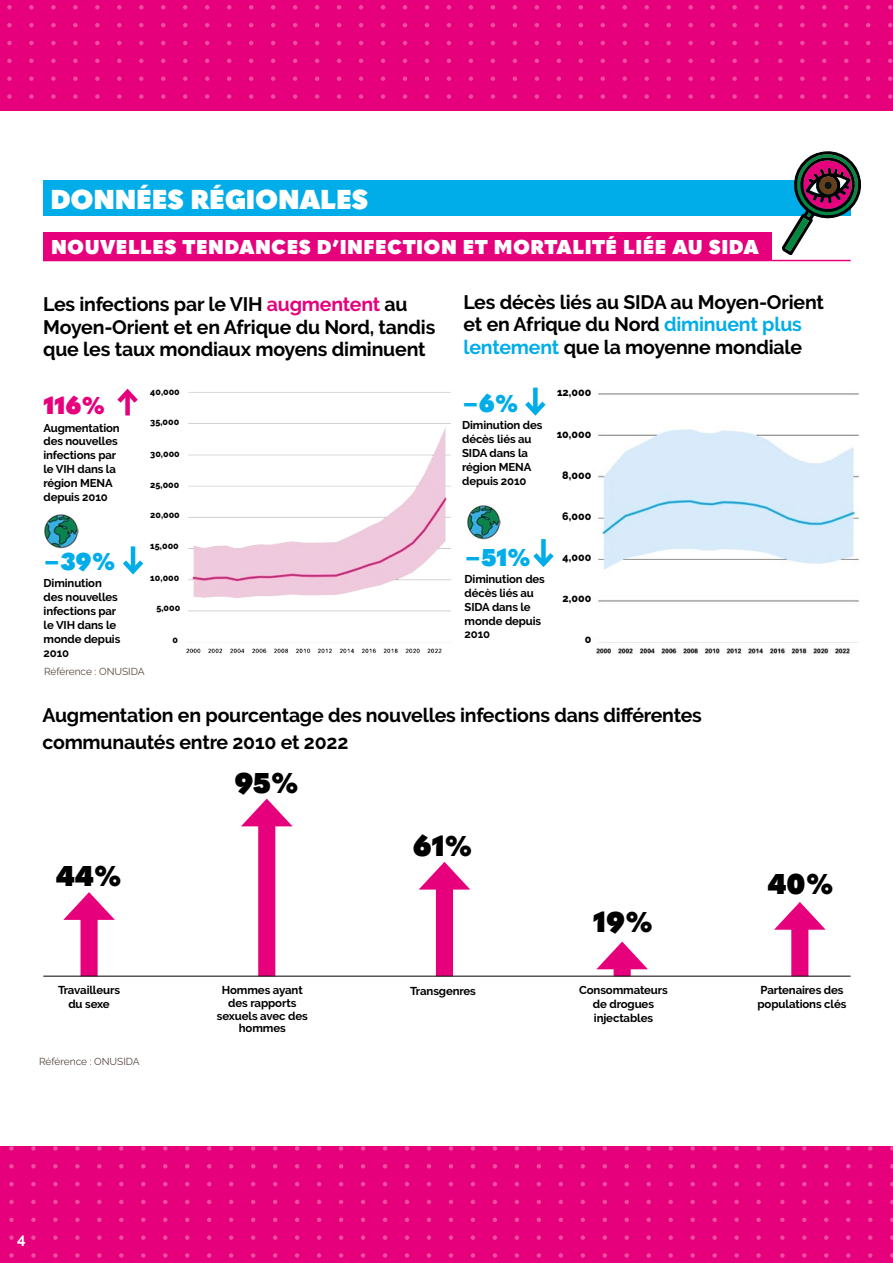
<style>
.page{position:relative;width:893px;height:1263px;background:#fff}
.page>*{position:absolute;margin:0;border:0;box-sizing:border-box;transform-origin:0 0}
.t1{font:800 28.2px "Quasimoda";color:#000}
.t2{font:800 27px "Quasimoda";letter-spacing:-.01em;color:#fff}
.t3{font:800 24px "Quasimoda";color:#00ade9}
.t4{font:800 24px "Quasimoda";color:#e6007c}
.t5{font:800 19.8px "Quasimoda";letter-spacing:.02em;color:#fff}
.t6{font:700 19.5px/22.5px "Raleway";letter-spacing:-.01em;color:#000}
.t7{font:700 15px "Raleway";color:#fff}
.t8{font:700 11.4px/13.8px "Raleway";letter-spacing:-.01em;color:#000}
.t9{font:800 10.8px "Raleway";color:#000}
.t10{font:10.2px "Raleway";color:#56453e}
.t11{font:800 9px "Raleway";color:#000}
.s1{color:#e6007c}
.s2{color:#00ade9}
</style>
<div class="page">
<div style="left:0;top:1146px;width:893px;height:117px;background:#e6007c"></div>
<svg style="left:251px;top:1146px;width:4px;height:112px"></svg>
<svg style="left:273px;top:1146px;width:4px;height:112px"></svg>
<svg style="left:295px;top:1146px;width:4px;height:112px"></svg>
<svg style="left:317px;top:1146px;width:4px;height:112px"></svg>
<svg style="left:339px;top:1146px;width:4px;height:112px"></svg>
<svg style="left:361px;top:1146px;width:4px;height:112px"></svg>
<svg style="left:383px;top:1146px;width:4px;height:112px"></svg>
<svg style="left:405px;top:1146px;width:4px;height:112px"></svg>
<svg style="left:427px;top:1146px;width:4px;height:112px"></svg>
<svg style="left:449px;top:1146px;width:4px;height:112px"></svg>
<svg style="left:471px;top:1146px;width:4px;height:112px"></svg>
<svg style="left:493px;top:1146px;width:4px;height:112px"></svg>
<svg style="left:9px;top:1146px;width:5px;height:112px"></svg>
<svg style="left:31px;top:1146px;width:5px;height:112px"></svg>
<svg style="left:53px;top:1146px;width:5px;height:112px"></svg>
<svg style="left:75px;top:1146px;width:5px;height:112px"></svg>
<svg style="left:97px;top:1146px;width:5px;height:112px"></svg>
<svg style="left:119px;top:1146px;width:5px;height:112px"></svg>
<svg style="left:141px;top:1146px;width:5px;height:112px"></svg>
<svg style="left:163px;top:1146px;width:5px;height:112px"></svg>
<svg style="left:185px;top:1146px;width:4px;height:112px"></svg>
<svg style="left:207px;top:1146px;width:4px;height:112px"></svg>
<svg style="left:229px;top:1146px;width:4px;height:112px"></svg>
<svg style="left:515px;top:1146px;width:4px;height:112px"></svg>
<svg style="left:537px;top:1146px;width:4px;height:112px"></svg>
<svg style="left:559px;top:1146px;width:4px;height:112px"></svg>
<svg style="left:581px;top:1146px;width:4px;height:112px"></svg>
<svg style="left:602px;top:1146px;width:5px;height:112px"></svg>
<svg style="left:624px;top:1146px;width:5px;height:112px"></svg>
<svg style="left:646px;top:1146px;width:5px;height:112px"></svg>
<svg style="left:668px;top:1146px;width:5px;height:112px"></svg>
<svg style="left:690px;top:1146px;width:5px;height:112px"></svg>
<svg style="left:712px;top:1146px;width:5px;height:112px"></svg>
<svg style="left:734px;top:1146px;width:5px;height:112px"></svg>
<svg style="left:756px;top:1146px;width:5px;height:112px"></svg>
<svg style="left:780px;top:1146px;width:5px;height:112px"></svg>
<svg style="left:802px;top:1146px;width:5px;height:112px"></svg>
<svg style="left:824px;top:1146px;width:4px;height:112px"></svg>
<svg style="left:846px;top:1146px;width:4px;height:112px"></svg>
<svg style="left:868px;top:1146px;width:4px;height:112px"></svg>
<svg style="left:890px;top:1146px;width:3px;height:112px"></svg>
<div style="left:43px;top:232px;width:729px;height:29px;background:#e6007c"></div>
<div style="left:43px;top:180px;width:807px;height:36px;background:#00ade9"></div>
<svg style="left:782px;top:151px;width:80px;height:104px"></svg>
<img style="left:596px;top:393px;width:263px;height:261px">
<img style="left:186px;top:392px;width:265px;height:262px">
<div style="left:125px;top:392px;width:5px;height:23px;background:#e6007c"></div>
<svg style="left:117px;top:388px;width:21px;height:20px"></svg>
<div style="left:533px;top:388px;width:5px;height:24px;background:#00ade9"></div>
<svg style="left:525px;top:397px;width:21px;height:19px"></svg>
<div style="left:541px;top:539px;width:5px;height:25px;background:#00ade9"></div>
<svg style="left:533px;top:548px;width:21px;height:19px"></svg>
<img style="left:467px;top:505px;width:34px;height:34px">
<hr style="left:131px;top:546px;width:4px;height:25px;background:#00ade9">
<svg style="left:123px;top:556px;width:21px;height:19px"></svg>
<img style="left:44px;top:514px;width:34px;height:34px">
<div style="left:81px;top:909px;width:17px;height:67px;background:#e6007c"></div>
<svg style="left:63px;top:892px;width:52px;height:28px"></svg>
<div style="left:258px;top:816px;width:17px;height:160px;background:#e6007c"></div>
<svg style="left:241px;top:799px;width:51px;height:27px"></svg>
<div style="left:436px;top:879px;width:17px;height:97px;background:#e6007c"></div>
<svg style="left:419px;top:862px;width:51px;height:27px"></svg>
<div style="left:614px;top:959px;width:17px;height:17px;background:#e6007c"></div>
<svg style="left:596px;top:941px;width:52px;height:28px"></svg>
<div style="left:791px;top:919px;width:17px;height:57px;background:#e6007c"></div>
<svg style="left:774px;top:902px;width:52px;height:28px"></svg>
<hr style="left:43px;top:976px;width:808px;height:1px;background:#000">
<div style="left:0;top:0;width:893px;height:110px;background:#e6007c"></div>
<svg style="left:249px;top:5px;width:4px;height:106px"></svg>
<svg style="left:271px;top:5px;width:4px;height:106px"></svg>
<svg style="left:293px;top:5px;width:4px;height:106px"></svg>
<svg style="left:315px;top:5px;width:4px;height:106px"></svg>
<svg style="left:337px;top:5px;width:4px;height:106px"></svg>
<svg style="left:359px;top:5px;width:4px;height:106px"></svg>
<svg style="left:381px;top:5px;width:4px;height:106px"></svg>
<svg style="left:403px;top:5px;width:4px;height:106px"></svg>
<svg style="left:425px;top:5px;width:4px;height:106px"></svg>
<svg style="left:447px;top:5px;width:4px;height:106px"></svg>
<svg style="left:469px;top:5px;width:4px;height:106px"></svg>
<svg style="left:491px;top:5px;width:4px;height:106px"></svg>
<svg style="left:7px;top:5px;width:5px;height:106px"></svg>
<svg style="left:29px;top:5px;width:5px;height:106px"></svg>
<svg style="left:51px;top:5px;width:5px;height:106px"></svg>
<svg style="left:73px;top:5px;width:5px;height:106px"></svg>
<svg style="left:95px;top:5px;width:5px;height:106px"></svg>
<svg style="left:117px;top:5px;width:5px;height:106px"></svg>
<svg style="left:139px;top:5px;width:5px;height:106px"></svg>
<svg style="left:161px;top:5px;width:5px;height:106px"></svg>
<svg style="left:183px;top:5px;width:4px;height:106px"></svg>
<svg style="left:205px;top:5px;width:4px;height:106px"></svg>
<svg style="left:227px;top:5px;width:4px;height:106px"></svg>
<svg style="left:513px;top:5px;width:4px;height:106px"></svg>
<svg style="left:535px;top:5px;width:4px;height:106px"></svg>
<svg style="left:557px;top:5px;width:4px;height:106px"></svg>
<svg style="left:579px;top:5px;width:4px;height:106px"></svg>
<svg style="left:600px;top:5px;width:5px;height:106px"></svg>
<svg style="left:622px;top:5px;width:5px;height:106px"></svg>
<svg style="left:644px;top:5px;width:5px;height:106px"></svg>
<svg style="left:666px;top:5px;width:5px;height:106px"></svg>
<svg style="left:688px;top:5px;width:5px;height:106px"></svg>
<svg style="left:710px;top:5px;width:5px;height:106px"></svg>
<svg style="left:732px;top:5px;width:5px;height:106px"></svg>
<svg style="left:754px;top:5px;width:5px;height:106px"></svg>
<svg style="left:778px;top:5px;width:5px;height:106px"></svg>
<svg style="left:800px;top:5px;width:5px;height:106px"></svg>
<svg style="left:822px;top:5px;width:4px;height:106px"></svg>
<svg style="left:844px;top:5px;width:4px;height:106px"></svg>
<svg style="left:866px;top:5px;width:4px;height:106px"></svg>
<svg style="left:888px;top:5px;width:4px;height:106px"></svg>
<hr style="left:43px;top:260px;width:808px;height:1px;background:#e6007c">
<h2 class="t2" style="left:50px;top:177px;width:319px">DONNÉES RÉGIONALES</h2>
<h3 class="t5" style="left:51px;top:231px;width:709px">NOUVELLES TENDANCES D’INFECTION ET MORTALITÉ LIÉE AU SIDA</h3>
<h3 class="t6" style="left:43px;top:293px;width:394px">Les infections par le VIH <span class="s1">augmentent</span> au<br>Moyen-Orient et en Afrique du Nord, tandis que les taux mondiaux moyens diminuent</h3>
<h3 class="t4" style="left:43px;top:387px;width:63px">116%</h3>
<p class="t8" style="left:43px;top:421px;width:78px">Augmentation des nouvelles infections par le VIH dans la région MENA depuis 2010</p>
<h3 class="t3" style="left:44px;top:543px;width:74px">−39%</h3>
<p class="t8" style="left:44px;top:577px;width:78px">Diminution des nouvelles infections par le VIH dans le monde depuis<br>2010</p>
<p class="t11" style="left:150px;top:387px;width:31px">40,000</p>
<p class="t11" style="left:150px;top:416px;width:30px">35,000</p>
<p class="t11" style="left:150px;top:449px;width:31px">30,000</p>
<p class="t11" style="left:150px;top:479px;width:31px">25,000</p>
<p class="t11" style="left:150px;top:510px;width:31px">20,000</p>
<p class="t11" style="left:150px;top:540px;width:30px">15,000</p>
<p class="t11" style="left:150px;top:573px;width:31px">10,000</p>
<p class="t11" style="left:156px;top:603px;width:25px">5,000</p>
<p class="t11" style="left:173px;top:634px;width:7px">0</p>
<p class="t10" style="left:44px;top:665px;width:102px">Référence : ONUSIDA</p>
<h3 class="t6" style="left:463px;top:291px;width:362px">Les décès liés au SIDA au Moyen-Orient et en Afrique du Nord <span class="s2">diminuent plus lentement</span> que la moyenne mondiale</h3>
<h3 class="t3" style="left:462px;top:385px;width:58px">−6%</h3>
<p class="t8" style="left:462px;top:418px;width:82px">Diminution des décès liés au<br>SIDA dans la région MENA depuis 2010</p>
<h3 class="t3" style="left:465px;top:538px;width:68px">−51%</h3>
<p class="t8" style="left:465px;top:572px;width:82px">Diminution des décès liés au<br>SIDA dans le monde depuis<br>2010</p>
<p class="t9" style="left:557px;top:386px;width:36px">12,000</p>
<p class="t9" style="left:557px;top:428px;width:36px">10,000</p>
<p class="t9" style="left:562px;top:469px;width:30px">8,000</p>
<p class="t9" style="left:562px;top:510px;width:30px">6,000</p>
<p class="t9" style="left:563px;top:551px;width:30px">4,000</p>
<p class="t9" style="left:563px;top:592px;width:30px">2,000</p>
<p class="t9" style="left:585px;top:633px;width:8px">0</p>
<h3 class="t6" style="left:42px;top:702px;width:661px;line-height:27px">Augmentation en pourcentage des nouvelles infections dans différentes communautés entre 2010 et 2022</h3>
<h1 class="t1" style="left:56px;top:854px;width:67px">44%</h1>
<h1 class="t1" style="left:235px;top:761px;width:66px">95%</h1>
<p class="t8" style="left:58px;top:983px;width:64px;line-height:14.2px;text-align:center">Travailleurs du sexe</p>
<p class="t8" style="left:217px;top:983px;width:92px;line-height:12.9px;text-align:center">Hommes ayant des rapports sexuels avec des hommes</p>
<p class="t10" style="left:39px;top:1056px;width:102px">Référence : ONUSIDA</p>
<h1 class="t1" style="left:413px;top:824px;width:61px">61%</h1>
<p class="t8" style="left:410px;top:984px;width:67px">Transgenres</p>
<h1 class="t1" style="left:593px;top:900px;width:62px">19%</h1>
<p class="t8" style="left:579px;top:982px;width:90px;line-height:14.2px;text-align:center">Consommateurs de drogues injectables</p>
<h1 class="t1" style="left:768px;top:861px;width:68px">40%</h1>
<p class="t8" style="left:757px;top:983px;width:90px;line-height:14.2px">Partenaires des populations clés</p>
<h3 class="t7" style="left:17px;top:1230px;width:10px">4</h3>
</div>
